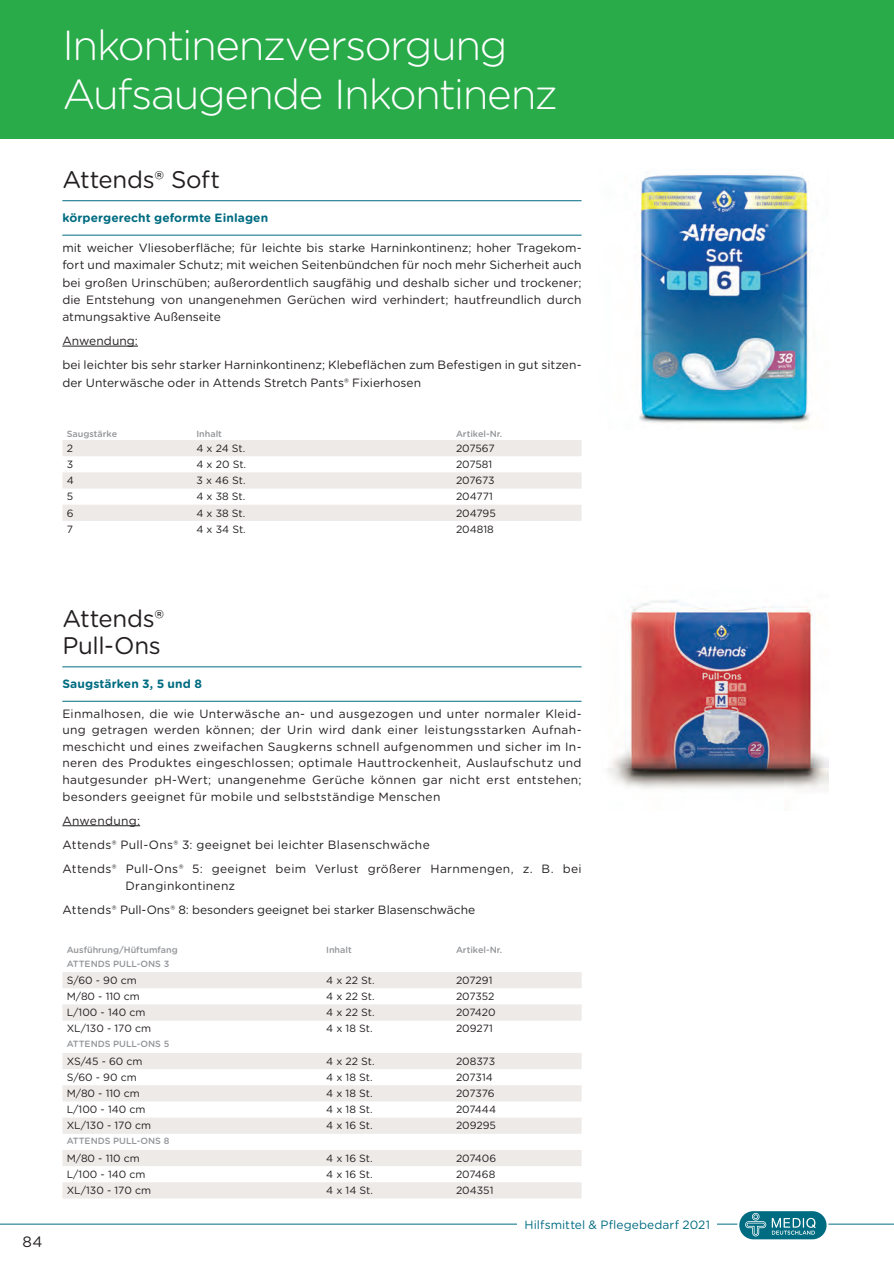
<style>
.page{position:relative;width:894px;height:1261px;background:#fff}
.page>*{position:absolute;margin:0;border:0;box-sizing:border-box;transform-origin:0 0}
.t1{font:300 42px/49.5px "Gotham Rounded";letter-spacing:-.03em;color:#fff}
.t2{font:24px/27px "Gotham Rounded";letter-spacing:-.01em;color:#231f20}
.t3{font:15px "Gotham Rounded";color:#231f20}
.t4{font:12px/16.6px "Gotham Rounded";letter-spacing:.01em;color:#231f20}
.t5{font:700 12px "Gotham Rounded";letter-spacing:.01em;color:#006c81}
.t6{font:12px "Gotham Rounded";letter-spacing:.01em;color:#006c81}
.t7{font:10.5px "Gotham Rounded";color:#231f20}
.t8{font:500 9px "Gotham Rounded";color:#939598}
</style>
<div class="page">
<hr style="left:0;top:1223px;width:891px;height:1px;background:#006c81">
<div style="left:0;top:0;width:891px;height:139px;background:#29ab4a"></div>
<hr style="left:891px;top:0;width:2px;height:139px;background:#29ab4a">
<div style="left:517px;top:1218px;width:199px;height:11px;background:#fff"></div>
<svg style="left:737px;top:1208px;width:91px;height:31px"></svg>
<svg style="left:739px;top:1210px;width:87px;height:28px"></svg>
<svg style="left:744px;top:1212px;width:71px;height:24px;background:#328899"></svg>
<hr style="left:62px;top:200px;width:519px;height:1px;background:#006c81">
<hr style="left:62px;top:235px;width:519px;height:1px;background:#006c81">
<hr style="left:62px;top:346px;width:76px;height:1px;background:#231f20">
<hr style="left:62px;top:666px;width:519px;height:1px;background:#006c81">
<hr style="left:62px;top:701px;width:519px;height:1px;background:#006c81">
<hr style="left:62px;top:825px;width:78px;height:1px;background:#231f20">
<img style="left:639px;top:172px;width:173px;height:252px">
<svg style="left:62px;top:440px;width:519px;height:81px"></svg>
<img style="left:608px;top:600px;width:220px;height:189px">
<svg style="left:62px;top:972px;width:519px;height:226px"></svg>
<h1 class="t1" style="left:62px;top:18px;width:497px">Inkontinenzversorgung<br>Aufsaugende Inkontinenz</h1>
<h2 class="t2" style="left:62px;top:165px;width:159px">Attends® Soft</h2>
<p class="t5" style="left:62px;top:209px;width:207px">körpergerecht geformte Einlagen</p>
<p class="t4" style="left:62px;top:239px;width:520px;line-height:17.2px;text-align:justify">mit weicher Vliesoberfläche; für leichte bis starke Harninkontinenz; hoher Tragekom&shy;fort und maximaler Schutz; mit weichen Seitenbündchen für noch mehr Sicherheit auch bei großen Urinschüben; außerordentlich saugfähig und deshalb sicher und trockener; die Entstehung von unangenehmen Gerüchen wird verhindert; hautfreundlich durch atmungsaktive Außenseite</p>
<p class="t4" style="left:62px;top:328px;width:520px;line-height:23.7px">Anwendung:<br>bei leichter bis sehr starker Harninkontinenz; Klebeflächen zum Befestigen in gut sitzen-</p>
<p class="t4" style="left:62px;top:373px;width:360px">der Unterwäsche oder in Attends Stretch Pants® Fixierhosen</p>
<p class="t8" style="left:67px;top:427px;width:52px">Saugstärke</p>
<p class="t8" style="left:196px;top:427px;width:27px">Inhalt</p>
<p class="t8" style="left:456px;top:427px;width:48px">Artikel-Nr.</p>
<p class="t7" style="left:67px;top:441px;width:8px">2</p>
<p class="t7" style="left:196px;top:441px;width:51px">4 x 24 St.</p>
<p class="t7" style="left:456px;top:441px;width:40px">207567</p>
<p class="t7" style="left:67px;top:457px;width:8px">3</p>
<p class="t7" style="left:196px;top:457px;width:51px">4 x 20 St.</p>
<p class="t7" style="left:456px;top:457px;width:38px">207581</p>
<p class="t7" style="left:67px;top:473px;width:9px">4</p>
<p class="t7" style="left:196px;top:473px;width:51px">3 x 46 St.</p>
<p class="t7" style="left:456px;top:473px;width:40px">207673</p>
<p class="t7" style="left:67px;top:489px;width:8px">5</p>
<p class="t7" style="left:196px;top:489px;width:51px">4 x 38 St.</p>
<p class="t7" style="left:456px;top:489px;width:38px">204771</p>
<p class="t7" style="left:67px;top:505px;width:8px">6</p>
<p class="t7" style="left:196px;top:505px;width:51px">4 x 38 St.</p>
<p class="t7" style="left:456px;top:505px;width:41px">204795</p>
<p class="t7" style="left:67px;top:521px;width:8px">7</p>
<p class="t7" style="left:196px;top:521px;width:51px">4 x 34 St.</p>
<p class="t7" style="left:456px;top:521px;width:39px">204818</p>
<p class="t3" style="left:23px;top:1231px;width:21px">84</p>
<h2 class="t2" style="left:62px;top:603px;width:103px">Attends®<br>Pull-Ons</h2>
<p class="t5" style="left:62px;top:675px;width:141px">Saugstärken 3, 5 und 8</p>
<p class="t4" style="left:62px;top:704px;width:520px;text-align:justify">Einmalhosen, die wie Unterwäsche an- und ausgezogen und unter normaler Kleid&shy;ung getragen werden können; der Urin wird dank einer leistungsstarken Aufnah&shy;meschicht und eines zweifachen Saugkerns schnell aufgenommen und sicher im In&shy;neren des Produktes eingeschlossen; optimale Hauttrockenheit, Auslaufschutz und hautgesunder pH-Wert; unangenehme Gerüche können gar nicht erst entstehen; besonders geeignet für mobile und selbstständige Menschen</p>
<p class="t4" style="left:62px;top:807px;width:520px;line-height:24.5px">Anwendung:<br>Attends® Pull-Ons® 3: geeignet bei leichter Blasenschwäche<br>Attends® Pull-Ons® 5: geeignet beim Verlust größerer Harnmengen, z. B. bei</p>
<p class="t4" style="left:62px;top:872px;width:414px;line-height:24.5px;text-indent:63px">Dranginkontinenz<br>Attends® Pull-Ons® 8: besonders geeignet bei starker Blasenschwäche</p>
<p class="t8" style="left:67px;top:943px;width:112px">Ausführung/Hüftumfang</p>
<p class="t8" style="left:326px;top:943px;width:27px">Inhalt</p>
<p class="t8" style="left:456px;top:943px;width:48px">Artikel-Nr.</p>
<p class="t8" style="left:67px;top:956px;width:104px">ATTENDS PULL-ONS 3</p>
<p class="t7" style="left:67px;top:972px;width:72px">S/60 - 90 cm</p>
<p class="t7" style="left:326px;top:972px;width:50px">4 x 22 St.</p>
<p class="t7" style="left:456px;top:972px;width:38px">207291</p>
<p class="t7" style="left:67px;top:988px;width:75px">M/80 - 110 cm</p>
<p class="t7" style="left:326px;top:988px;width:50px">4 x 22 St.</p>
<p class="t7" style="left:456px;top:988px;width:40px">207352</p>
<p class="t7" style="left:67px;top:1005px;width:80px">L/100 - 140 cm</p>
<p class="t7" style="left:326px;top:1005px;width:50px">4 x 22 St.</p>
<p class="t7" style="left:456px;top:1005px;width:41px">207420</p>
<p class="t7" style="left:67px;top:1021px;width:86px">XL/130 - 170 cm</p>
<p class="t7" style="left:326px;top:1021px;width:48px">4 x 18 St.</p>
<p class="t7" style="left:456px;top:1021px;width:38px">209271</p>
<p class="t8" style="left:67px;top:1037px;width:104px">ATTENDS PULL-ONS 5</p>
<p class="t7" style="left:67px;top:1053px;width:77px">XS/45 - 60 cm</p>
<p class="t7" style="left:326px;top:1053px;width:50px">4 x 22 St.</p>
<p class="t7" style="left:456px;top:1053px;width:41px">208373</p>
<p class="t7" style="left:67px;top:1069px;width:72px">S/60 - 90 cm</p>
<p class="t7" style="left:326px;top:1069px;width:48px">4 x 18 St.</p>
<p class="t7" style="left:456px;top:1069px;width:38px">207314</p>
<p class="t7" style="left:67px;top:1085px;width:75px">M/80 - 110 cm</p>
<p class="t7" style="left:326px;top:1085px;width:48px">4 x 18 St.</p>
<p class="t7" style="left:456px;top:1085px;width:40px">207376</p>
<p class="t7" style="left:67px;top:1102px;width:80px">L/100 - 140 cm</p>
<p class="t7" style="left:326px;top:1102px;width:48px">4 x 18 St.</p>
<p class="t7" style="left:456px;top:1102px;width:41px">207444</p>
<p class="t7" style="left:67px;top:1118px;width:86px">XL/130 - 170 cm</p>
<p class="t7" style="left:326px;top:1118px;width:48px">4 x 16 St.</p>
<p class="t7" style="left:456px;top:1118px;width:41px">209295</p>
<p class="t8" style="left:67px;top:1134px;width:104px">ATTENDS PULL-ONS 8</p>
<p class="t7" style="left:67px;top:1150px;width:75px">M/80 - 110 cm</p>
<p class="t7" style="left:326px;top:1150px;width:48px">4 x 16 St.</p>
<p class="t7" style="left:456px;top:1150px;width:42px">207406</p>
<p class="t7" style="left:67px;top:1166px;width:80px">L/100 - 140 cm</p>
<p class="t7" style="left:326px;top:1166px;width:48px">4 x 16 St.</p>
<p class="t7" style="left:456px;top:1166px;width:41px">207468</p>
<p class="t7" style="left:67px;top:1182px;width:86px">XL/130 - 170 cm</p>
<p class="t7" style="left:326px;top:1182px;width:48px">4 x 14 St.</p>
<p class="t7" style="left:456px;top:1182px;width:39px">204351</p>
<p class="t6" style="left:524px;top:1215px;width:187px">Hilfsmittel &amp; Pflegebedarf 2021</p>
</div>
